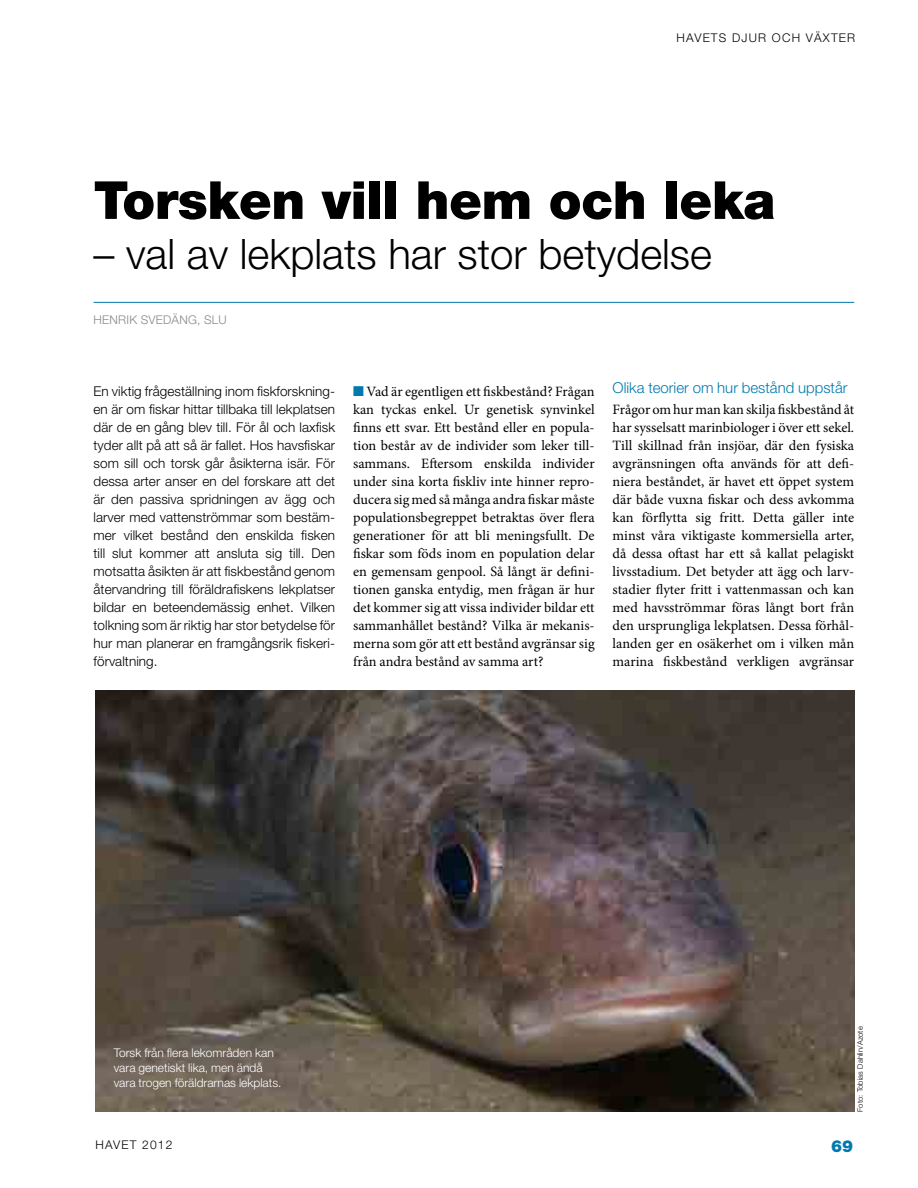
<style>
.page{position:relative;width:918px;height:1188px;background:#fff}
.page>*{position:absolute;margin:0;border:0;box-sizing:border-box;transform-origin:0 0}
.t1{font:900 52.5px "Helvetica Neue";color:#000}
.t2{font:300 42px "Helvetica Neue";color:#000}
.t3{font:900 16.5px "Helvetica Neue";color:#007aae}
.t4{font:300 15px "Helvetica Neue";color:#007aae}
.t5{font:14.25px/18px "Minion Pro";letter-spacing:-.005em;color:#000;text-align:justify}
.t6{font:300 13.5px/18px "Helvetica Neue";letter-spacing:.005em;color:#000;text-align:justify}
.t7{font:300 12px/15px "Helvetica Neue";color:#fff}
.t8{font:300 12px "Helvetica Neue";letter-spacing:.1em;color:#000}
.t9{font:300 12px "Helvetica Neue";letter-spacing:.02em;color:#87888a}
.t10{font:300 7.5px "Helvetica Neue";letter-spacing:.02em;color:#000}
.s1{color:#007aae}
</style>
<div class="page">
<hr style="left:94px;top:302px;width:760px;height:1px;background:#007aae">
<img style="left:95px;top:691px;width:759px;height:420px">
<p class="t8" style="left:677px;top:30px;width:180px">havets djur och växter</p>
<h1 class="t1" style="left:94px;top:169px;width:683px">Torsken vill hem och leka</h1>
<h2 class="t2" style="left:94px;top:229px;width:620px">– val av lekplats har stor betydelse</h2>
<p class="t9" style="left:94px;top:312px;width:17px">Henrik</p>
<p class="t9" style="left:141px;top:312px;width:88px">Svedäng, SLU</p>
<p class="t6" style="left:94px;top:382px;width:243px">En viktig frågeställning inom fiskforskning&shy;en är om fiskar hittar tillbaka till lekplatsen där de en gång blev till. För ål och laxfisk tyder allt på att så är fallet. Hos havsfiskar som sill och torsk går åsikterna isär. För dessa arter anser en del forskare att det är den passiva spridningen av ägg och larver med vattenströmmar som bestäm&shy;mer vilket bestånd den enskilda fisken till slut kommer att ansluta sig till. Den motsatta åsikten är att fiskbestånd genom återvandring till föräldrafiskens lekplatser bildar en beteendemässig enhet. Vilken tolkning som är riktig har stor betydelse för hur man planerar en framgångsrik fiskeri&shy;förvaltning.</p>
<p class="t5" style="left:353px;top:383px;width:243px"><span class="s1">■</span> Vad är egentligen ett fiskbestånd? Frågan kan tyckas enkel. Ur genetisk synvinkel finns ett svar. Ett bestånd eller en popula&shy;tion består av de individer som leker till&shy;sammans. Eftersom enskilda individer under sina korta fiskliv inte hinner repro&shy;ducera sig med så många andra fiskar måste populationsbegreppet betraktas över flera generationer för att bli meningsfullt. De fiskar som föds inom en population delar en gemensam genpool. Så långt är defini&shy;tionen ganska entydig, men frågan är hur det kommer sig att vissa individer bildar ett sammanhållet bestånd? Vilka är mekanis&shy;merna som gör att ett bestånd avgränsar sig från andra bestånd av samma art?</p>
<p class="t4" style="left:613px;top:378px;width:236px">Olika teorier om hur bestånd uppstår</p>
<p class="t5" style="left:613px;top:401px;width:243px">Frågor om hur man kan skilja fiskbestånd åt har sysselsatt marinbiologer i över ett sekel.<br>Till skillnad från insjöar, där den fysiska avgränsningen ofta används för att defi&shy;niera beståndet, är havet ett öppet system där både vuxna fiskar och dess avkomma kan förflytta sig fritt. Detta gäller inte minst våra viktigaste kommersiella arter, då dessa oftast har ett så kallat pelagiskt livsstadium. Det betyder att ägg och larv&shy;stadier flyter fritt i vattenmassan och kan med havsströmmar föras långt bort från den ursprungliga lekplatsen. Dessa förhål&shy;landen ger en osäkerhet om i vilken mån marina fiskbestånd verkligen avgränsar</p>
<p class="t7" style="left:114px;top:1045px;width:169px">Torsk från flera lekområden kan vara genetiskt lika, men ändå vara trogen föräldrarnas lekplats.</p>
<p class="t10" style="left:855px;top:1112px;width:87px;rotate:-90deg">Foto: Tobias Dahlin/Azote</p>
<p class="t8" style="left:95px;top:1137px;width:79px">havet 2012</p>
<p class="t3" style="left:831px;top:1136px;width:24px">69</p>
</div>
